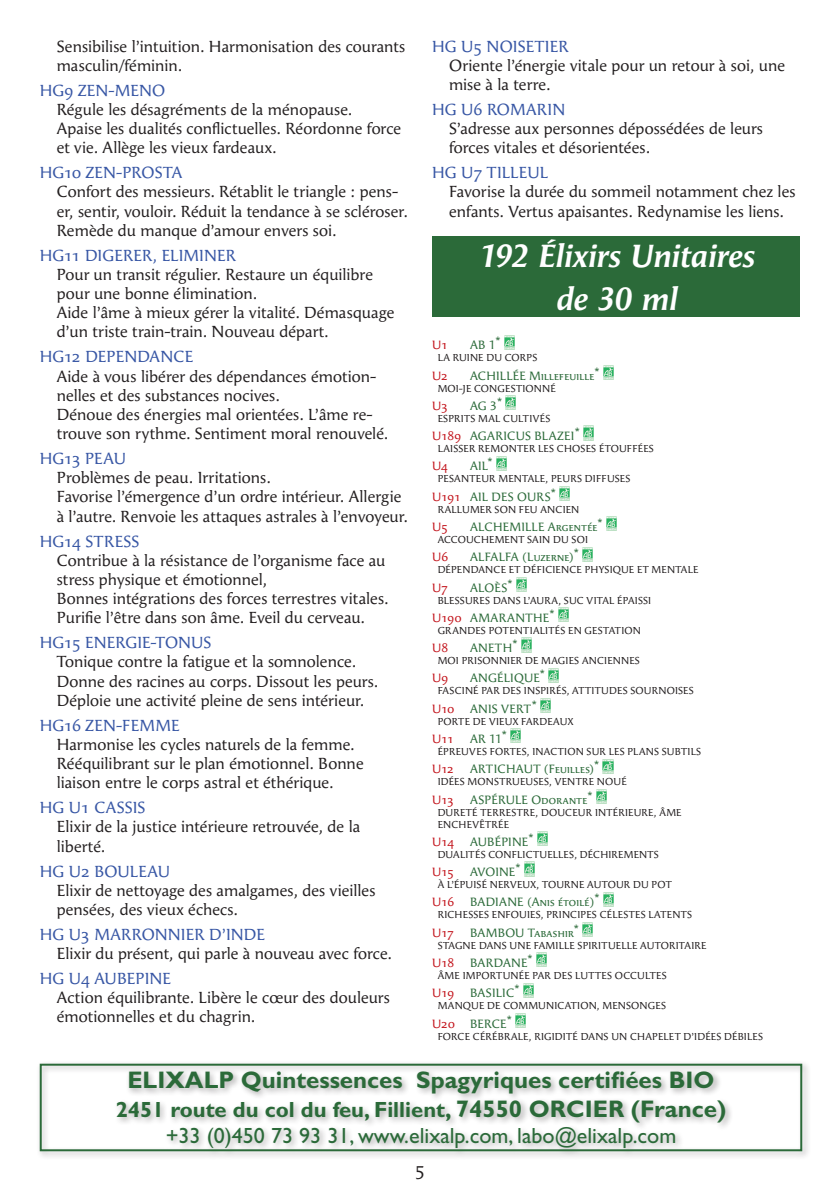
<style>
.page{position:relative;width:840px;height:1191px;background:#fff}
.page>*{position:absolute;margin:0;border:0;box-sizing:border-box;transform-origin:0 0}
.t1{font:italic 700 32px/42.4px "Angie";letter-spacing:-.015em;color:#fff;text-align:center}
.t2{font:700 24px "Gill Sans Std";color:#2b6a39}
.t3{font:22px/26.4px "Gill Sans Std";color:#2b6a39;text-align:center}
.t4{font:18px "Angie";color:#231f20}
.t5{font:16px/19.2px "Angie";letter-spacing:.005em;color:#231f20}
.t6{font:16px "Angie";color:#3857a5}
.t7{font:12px "Angie Small Caps";letter-spacing:.015em;color:#2b6a39}
.t8{font:12px "Angie";letter-spacing:-.01em;color:#c2121a}
.t9{font:10px/12px "Angie";letter-spacing:.015em;color:#231f20}
.s1{font-family:"Angie";color:#c2121a}
.s2{font-weight:700}
.s3{font-weight:700;font-size:24px}
</style>
<div class="page">
<img style="left:504px;top:335px;width:10px;height:14px">
<img style="left:603px;top:365px;width:10px;height:14px">
<img style="left:505px;top:395px;width:10px;height:15px">
<img style="left:583px;top:426px;width:10px;height:14px">
<img style="left:496px;top:456px;width:10px;height:14px">
<img style="left:559px;top:486px;width:10px;height:14px">
<img style="left:606px;top:517px;width:10px;height:14px">
<img style="left:582px;top:547px;width:10px;height:14px">
<img style="left:516px;top:577px;width:10px;height:14px">
<img style="left:558px;top:607px;width:10px;height:15px">
<img style="left:521px;top:638px;width:10px;height:14px">
<img style="left:548px;top:668px;width:10px;height:14px">
<img style="left:540px;top:698px;width:10px;height:14px">
<img style="left:510px;top:728px;width:10px;height:15px">
<img style="left:602px;top:759px;width:10px;height:14px">
<img style="left:596px;top:789px;width:10px;height:14px">
<img style="left:537px;top:831px;width:10px;height:14px">
<img style="left:524px;top:862px;width:10px;height:14px">
<img style="left:603px;top:892px;width:10px;height:14px">
<img style="left:582px;top:922px;width:10px;height:14px">
<img style="left:536px;top:952px;width:10px;height:15px">
<img style="left:523px;top:983px;width:10px;height:14px">
<img style="left:515px;top:1013px;width:10px;height:14px">
<div style="left:432px;top:236px;width:367px;height:81px;background:#2b6a39"></div>
<div style="left:36px;top:1060px;width:774px;height:100px;background:#231f20;opacity:.36"></div>
<div style="left:40px;top:1063px;width:761px;height:88px;border:2px solid #2b6a39"></div>
<p class="t5" style="left:57px;top:37px;width:350px">Sensibilise l’intuition. Harmonisation des courants masculin/féminin.</p>
<p class="t6" style="left:40px;top:82px;width:127px">HG9 ZEN-MENO</p>
<p class="t5" style="left:57px;top:100px;width:345px">Régule les désagréments de la ménopause.<br>Apaise les dualités conflictuelles. Réordonne force et vie. Allège les vieux fardeaux.</p>
<p class="t6" style="left:40px;top:164px;width:144px">HG10 ZEN-PROSTA</p>
<p class="t5" style="left:57px;top:183px;width:352px">Confort des messieurs. Rétablit le triangle : pens&shy;er, sentir, vouloir. Réduit la tendance à se scléroser.<br>Remède du manque d’amour envers soi.</p>
<p class="t6" style="left:40px;top:247px;width:198px">HG11 DIGERER, ELIMINER</p>
<p class="t5" style="left:57px;top:265px;width:339px">Pour un transit régulier. Restaure un équilibre pour une bonne élimination.<br>Aide l’âme à mieux gérer la vitalité. Démasquage d’un triste train-train. Nouveau départ.</p>
<p class="t6" style="left:40px;top:348px;width:155px">HG12 DEPENDANCE</p>
<p class="t5" style="left:57px;top:367px;width:333px">Aide à vous libérer des dépendances émotion&shy;nelles et des substances nocives.<br>Dénoue des énergies mal orientées. L’âme re&shy;trouve son rythme. Sentiment moral renouvelé.</p>
<p class="t6" style="left:40px;top:450px;width:88px">HG13 PEAU</p>
<p class="t5" style="left:57px;top:469px;width:352px">Problèmes de peau. Irritations.<br>Favorise l’émergence d’un ordre intérieur. Allergie à l’autre. Renvoie les attaques astrales à l’envoyeur.</p>
<p class="t6" style="left:40px;top:532px;width:101px">HG14 STRESS</p>
<p class="t5" style="left:57px;top:551px;width:333px">Contribue à la résistance de l’organisme face au stress physique et émotionnel,<br>Bonnes intégrations des forces terrestres vitales.<br>Purifie l’être dans son âme. Eveil du cerveau.</p>
<p class="t6" style="left:40px;top:634px;width:173px">HG15 ENERGIE-TONUS</p>
<p class="t5" style="left:57px;top:653px;width:323px">Tonique contre la fatigue et la somnolence.<br>Donne des racines au corps. Dissout les peurs.<br>Déploie une activité pleine de sens intérieur.</p>
<p class="t6" style="left:40px;top:716px;width:141px">HG16 ZEN-FEMME</p>
<p class="t5" style="left:57px;top:735px;width:308px">Harmonise les cycles naturels de la femme.<br>Rééquilibrant sur le plan émotionnel. Bonne liaison entre le corps astral et éthérique.</p>
<p class="t6" style="left:40px;top:799px;width:107px">HG U1 CASSIS</p>
<p class="t5" style="left:57px;top:818px;width:305px">Elixir de la justice intérieure retrouvée, de la liberté.</p>
<p class="t6" style="left:40px;top:862px;width:132px">HG U2 BOULEAU</p>
<p class="t5" style="left:57px;top:881px;width:320px">Elixir de nettoyage des amalgames, des vieilles pensées, des vieux échecs.</p>
<p class="t6" style="left:40px;top:925px;width:227px">HG U3 MARRONNIER D’INDE</p>
<p class="t5" style="left:57px;top:944px;width:336px">Elixir du présent, qui parle à nouveau avec force.</p>
<p class="t6" style="left:40px;top:970px;width:133px">HG U4 AUBEPINE</p>
<p class="t5" style="left:57px;top:988px;width:334px">Action équilibrante. Libère le cœur des douleurs émotionnelles et du chagrin.</p>
<p class="t6" style="left:432px;top:38px;width:138px">HG U5 NOISETIER</p>
<p class="t5" style="left:449px;top:56px;width:337px">Oriente l’énergie vitale pour un retour à soi, une mise à la terre.</p>
<p class="t6" style="left:432px;top:101px;width:135px">HG U6 ROMARIN</p>
<p class="t5" style="left:449px;top:119px;width:315px">S’adresse aux personnes dépossédées de leurs forces vitales et désorientées.</p>
<p class="t6" style="left:432px;top:164px;width:118px">HG U7 TILLEUL</p>
<p class="t5" style="left:449px;top:183px;width:348px">Favorise la durée du sommeil notamment chez les enfants. Vertus apaisantes. Redynamise les liens.</p>
<h1 class="t1" style="left:477px;top:236px;width:278px">192 Élixirs Unitaires de 30 ml</h1>
<p class="t8" style="left:432px;top:339px;width:17px">U1</p>
<p class="t7" style="left:470px;top:339px;width:32px">AB 1*</p>
<p class="t9" style="left:437px;top:352px;width:101px">LA RUINE DU CORPS</p>
<p class="t8" style="left:432px;top:369px;width:17px">U2</p>
<p class="t7" style="left:470px;top:369px;width:131px">ACHILLÉE Millefeuille*</p>
<p class="t9" style="left:437px;top:382px;width:119px">MOI-JE CONGESTIONNÉ</p>
<p class="t8" style="left:432px;top:399px;width:17px">U3</p>
<p class="t7" style="left:470px;top:399px;width:34px">AG 3*</p>
<p class="t9" style="left:437px;top:413px;width:114px">ESPRITS MAL CULTIVÉS</p>
<p class="t7" style="left:432px;top:429px;width:150px"><span class="s1">U189</span> AGARICUS BLAZEI*</p>
<p class="t9" style="left:437px;top:443px;width:218px">LAISSER REMONTER LES CHOSES ÉTOUFFÉES</p>
<p class="t8" style="left:432px;top:460px;width:17px">U4</p>
<p class="t7" style="left:470px;top:460px;width:24px">AIL*</p>
<p class="t9" style="left:437px;top:473px;width:194px">PESANTEUR MENTALE, PEURS DIFFUSES</p>
<p class="t7" style="left:432px;top:490px;width:126px"><span class="s1">U191</span> AIL DES OURS*</p>
<p class="t9" style="left:437px;top:503px;width:143px">RALLUMER SON FEU ANCIEN</p>
<p class="t8" style="left:432px;top:520px;width:17px">U5</p>
<p class="t7" style="left:470px;top:520px;width:134px">ALCHEMILLE Argentée*</p>
<p class="t9" style="left:437px;top:534px;width:152px">ACCOUCHEMENT SAIN DU SOI</p>
<p class="t8" style="left:432px;top:551px;width:18px">U6</p>
<p class="t7" style="left:470px;top:551px;width:111px">ALFALFA (Luzerne)*</p>
<p class="t9" style="left:437px;top:564px;width:262px">DÉPENDANCE ET DÉFICIENCE PHYSIQUE ET MENTALE</p>
<p class="t8" style="left:432px;top:581px;width:17px">U7</p>
<p class="t7" style="left:470px;top:581px;width:44px">ALOÈS*</p>
<p class="t9" style="left:437px;top:594px;width:215px">BLESSURES DANS L’AURA, SUC VITAL ÉPAISSI</p>
<p class="t7" style="left:432px;top:611px;width:124px"><span class="s1">U190</span> AMARANTHE*</p>
<p class="t9" style="left:437px;top:624px;width:204px">GRANDES POTENTIALITÉS EN GESTATION</p>
<p class="t8" style="left:432px;top:641px;width:18px">U8</p>
<p class="t7" style="left:470px;top:641px;width:49px">ANETH*</p>
<p class="t9" style="left:437px;top:655px;width:204px">MOI PRISONNIER DE MAGIES ANCIENNES</p>
<p class="t8" style="left:432px;top:672px;width:18px">U9</p>
<p class="t7" style="left:470px;top:672px;width:77px">ANGÉLIQUE*</p>
<p class="t9" style="left:437px;top:685px;width:257px">FASCINÉ PAR DES INSPIRÉS, ATTITUDES SOURNOISES</p>
<p class="t8" style="left:432px;top:702px;width:24px">U10</p>
<p class="t7" style="left:470px;top:702px;width:68px">ANIS VERT*</p>
<p class="t9" style="left:437px;top:715px;width:137px">PORTE DE VIEUX FARDEAUX</p>
<p class="t8" style="left:432px;top:732px;width:23px">U11</p>
<p class="t7" style="left:470px;top:732px;width:38px">AR 11*</p>
<p class="t9" style="left:437px;top:746px;width:265px">ÉPREUVES FORTES, INACTION SUR LES PLANS SUBTILS</p>
<p class="t8" style="left:432px;top:762px;width:24px">U12</p>
<p class="t7" style="left:470px;top:762px;width:131px">ARTICHAUT (Feuilles)*</p>
<p class="t9" style="left:437px;top:776px;width:190px">IDÉES MONSTRUEUSES, VENTRE NOUÉ</p>
<p class="t8" style="left:432px;top:793px;width:23px">U13</p>
<p class="t7" style="left:470px;top:793px;width:124px">ASPÉRULE Odorante*</p>
<p class="t9" style="left:437px;top:806px;width:245px">DURETÉ TERRESTRE, DOUCEUR INTÉRIEURE, ÂME<br>ENCHEVÊTRÉE</p>
<p class="t8" style="left:432px;top:835px;width:24px">U14</p>
<p class="t7" style="left:470px;top:835px;width:65px">AUBÉPINE*</p>
<p class="t9" style="left:437px;top:848px;width:222px">DUALITÉS CONFLICTUELLES, DÉCHIREMENTS</p>
<p class="t8" style="left:432px;top:865px;width:23px">U15</p>
<p class="t7" style="left:470px;top:865px;width:52px">AVOINE*</p>
<p class="t9" style="left:437px;top:879px;width:235px">À L’ÉPUISÉ NERVEUX, TOURNE AUTOUR DU POT</p>
<p class="t8" style="left:432px;top:896px;width:24px">U16</p>
<p class="t7" style="left:470px;top:896px;width:131px">BADIANE (Anis étoilé)*</p>
<p class="t9" style="left:437px;top:909px;width:256px">RICHESSES ENFOUIES, PRINCIPES CÉLESTES LATENTS</p>
<p class="t8" style="left:432px;top:926px;width:23px">U17</p>
<p class="t7" style="left:470px;top:926px;width:111px">BAMBOU Tabashir*</p>
<p class="t9" style="left:437px;top:939px;width:270px">STAGNE DANS UNE FAMILLE SPIRITUELLE AUTORITAIRE</p>
<p class="t8" style="left:432px;top:956px;width:24px">U18</p>
<p class="t7" style="left:470px;top:956px;width:64px">BARDANE*</p>
<p class="t9" style="left:437px;top:969px;width:230px">ÂME IMPORTUNÉE PAR DES LUTTES OCCULTES</p>
<p class="t8" style="left:432px;top:986px;width:24px">U19</p>
<p class="t7" style="left:470px;top:986px;width:51px">BASILIC*</p>
<p class="t9" style="left:437px;top:1000px;width:230px">MANQUE DE COMMUNICATION, MENSONGES</p>
<p class="t8" style="left:432px;top:1017px;width:24px">U20</p>
<p class="t7" style="left:470px;top:1017px;width:44px">BERCE*</p>
<p class="t9" style="left:437px;top:1030px;width:326px">FORCE CÉRÉBRALE, RIGIDITÉ DANS UN CHAPELET D’IDÉES DÉBILES</p>
<h2 class="t2" style="left:127px;top:1065px;width:588px">ELIXALP Quintessences Spagyriques certifiées BIO</h2>
<h3 class="t3" style="left:116px;top:1096px;width:611px"><span class="s2">2451 route du col du feu, Fillient</span><span class="s3">, 74550 ORCIER (France) </span>+33 (0)450 73 93 31, www.elixalp.com, labo@elixalp.com</h3>
<p class="t4" style="left:414px;top:1159px;width:12px">5</p>
</div>
